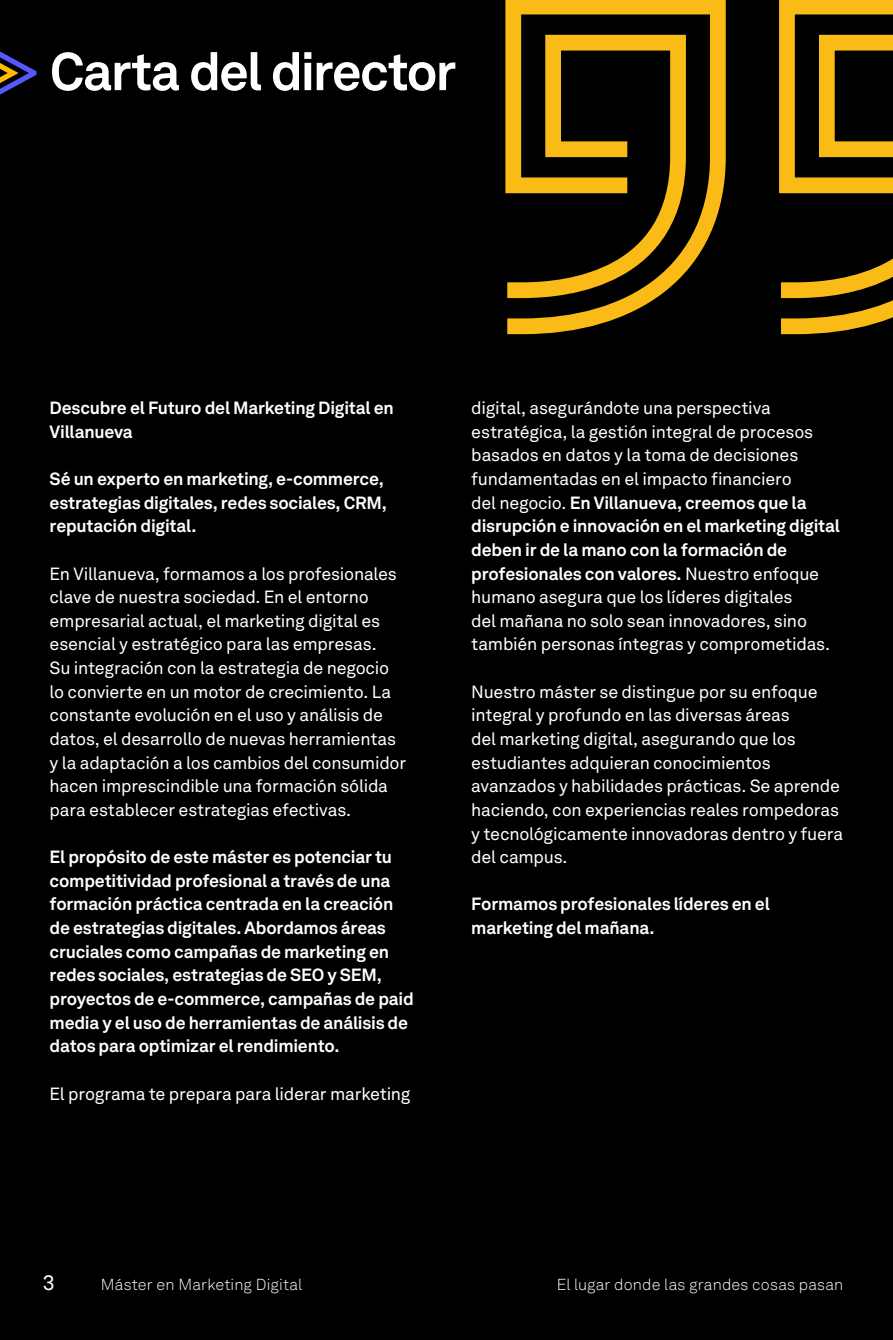
<style>
.page{position:relative;width:893px;height:1340px;background:#fff}
.page>*{position:absolute;margin:0;border:0;box-sizing:border-box;transform-origin:0 0}
.t1{font:700 52.5px "Akkurat LL";letter-spacing:-.035em;color:#fff}
.t2{font:21px "Akkurat LL";color:#fff}
.t3{font:17.5px/23.6px "Akkurat LL";letter-spacing:-.015em;color:#fff}
.t4{font:700 17.5px/23.6px "Akkurat LL";letter-spacing:-.015em;color:#fff}
.t5{font:300 15.75px "Akkurat LL";letter-spacing:.01em;color:#fff}
.s1{font-weight:700}
</style>
<div class="page">
<div style="left:0;top:0;width:893px;height:1339px;background:#000"></div>
<svg style="left:505px;top:0;width:388px;height:335px"></svg>
<svg style="left:0;top:51px;width:36px;height:44px"></svg>
<h1 class="t1" style="left:50px;top:31px;width:408px">Carta del director</h1>
<p class="t4" style="left:50px;top:395px;width:346px">Descubre el Futuro del Marketing Digital en<br>Villanueva</p>
<p class="t4" style="left:50px;top:466px;width:339px">Sé un experto en marketing, e-commerce, estrategias digitales, redes sociales, CRM, reputación digital.</p>
<p class="t3" style="left:50px;top:560px;width:358px">En Villanueva, formamos a los profesionales clave de nuestra sociedad. En el entorno empresarial actual, el marketing digital es esencial y estratégico para las empresas.<br>Su integración con la estrategia de negocio lo convierte en un motor de crecimiento. La constante evolución en el uso y análisis de datos, el desarrollo de nuevas herramientas y la adaptación a los cambios del consumidor hacen imprescindible una formación sólida para establecer estrategias efectivas.</p>
<p class="t4" style="left:50px;top:844px;width:366px">El propósito de este máster es potenciar tu competitividad profesional a través de una formación práctica centrada en la creación de estrategias digitales. Abordamos áreas cruciales como campañas de marketing en redes sociales, estrategias de SEO y SEM, proyectos de e-commerce, campañas de paid media y el uso de herramientas de análisis de datos para optimizar el rendimiento.</p>
<p class="t3" style="left:50px;top:1080px;width:363px">El programa te prepara para liderar marketing</p>
<p class="t3" style="left:471px;top:395px;width:370px">digital, asegurándote una perspectiva estratégica, la gestión integral de procesos basados en datos y la toma de decisiones fundamentadas en el impacto financiero<br>del negocio. <span class="s1">En Villanueva, creemos que la disrupción e innovación en el marketing digital deben ir de la mano con la formación de profesionales con valores.</span> Nuestro enfoque humano asegura que los líderes digitales<br>del mañana no solo sean innovadores, sino también personas íntegras y comprometidas.</p>
<p class="t3" style="left:471px;top:679px;width:374px">Nuestro máster se distingue por su enfoque integral y profundo en las diversas áreas<br>del marketing digital, asegurando que los estudiantes adquieran conocimientos avanzados y habilidades prácticas. Se aprende haciendo, con experiencias reales rompedoras y tecnológicamente innovadoras dentro y fuera del campus.</p>
<p class="t4" style="left:471px;top:891px;width:300px">Formamos profesionales líderes en el marketing del mañana.</p>
<p class="t2" style="left:43px;top:1267px;width:13px">3</p>
<p class="t5" style="left:101px;top:1273px;width:203px">Máster en Marketing Digital</p>
<p class="t5" style="left:557px;top:1273px;width:288px">El lugar donde las grandes cosas pasan</p>
</div>
